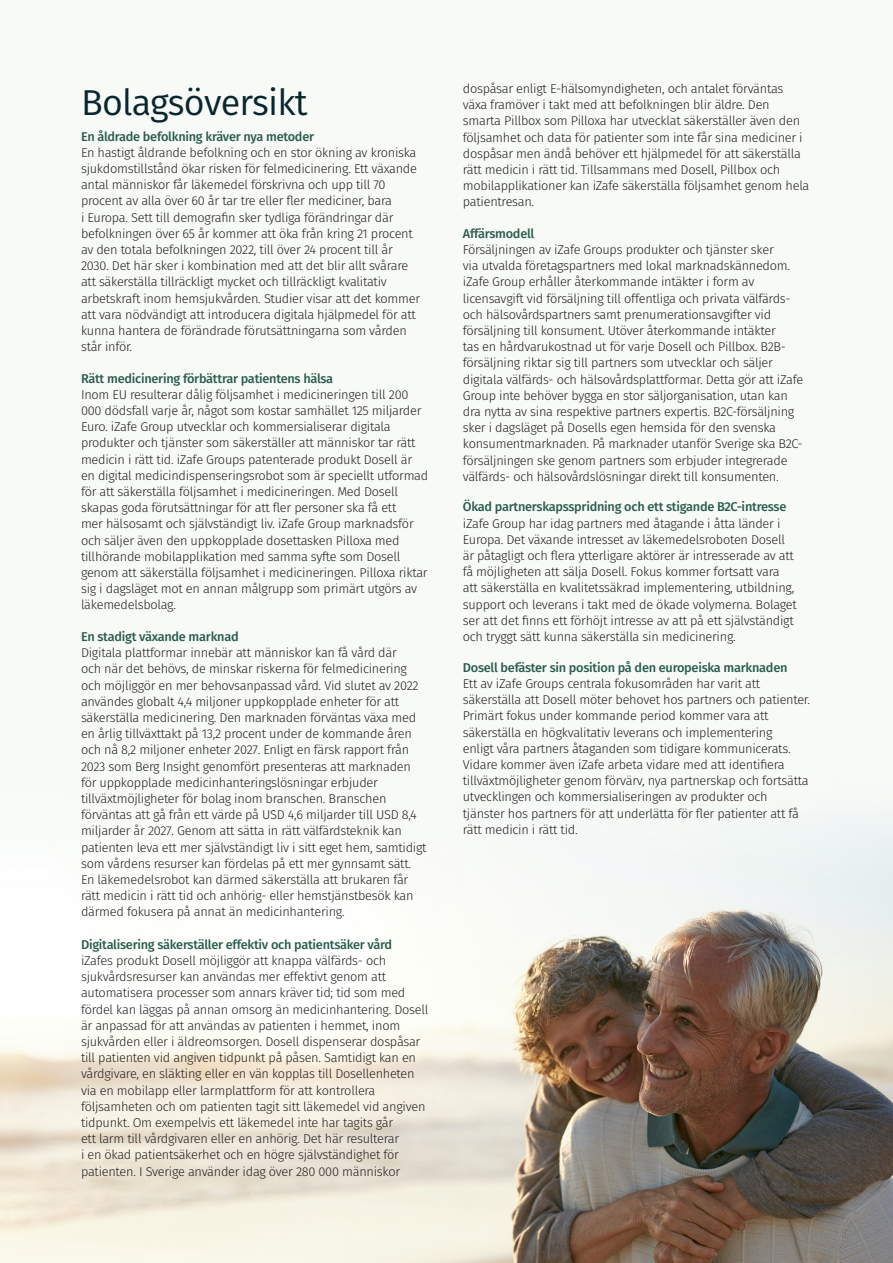
<style>
.page{position:relative;width:893px;height:1263px;background:#f8faf7}
.page>*{position:absolute;margin:0;border:0;box-sizing:border-box;transform-origin:0 0}
.t1{font:36px "Fira Sans";letter-spacing:-.02em;color:#08262e}
.t2{font:300 12.75px/16.2px "Fira Sans";letter-spacing:-.02em;color:#231f20}
.t3{font:500 12.75px "Fira Sans";letter-spacing:-.02em;color:#295c4d}
</style>
<div class="page">
<img style="left:0;top:827px;width:893px;height:436px">
<p class="t1" style="left:81px;top:75px;width:228px">Bolagsöversikt</p>
<p class="t3" style="left:81px;top:126px;width:235px">En åldrade befolkning kräver nya metoder</p>
<p class="t2" style="left:81px;top:144px;width:341px">En hastigt åldrande befolkning och en stor ökning av kroniska sjukdomstillstånd ökar risken för felmedicinering. Ett växande antal människor får läkemedel förskrivna och upp till 70 procent av alla över 60 år tar tre eller fler mediciner, bara<br>i Europa. Sett till demografin sker tydliga förändringar där befolkningen över 65 år kommer att öka från kring 21 procent av den totala befolkningen 2022, till över 24 procent till år 2030. Det här sker i kombination med att det blir allt svårare att säkerställa tillräckligt mycket och tillräckligt kvalitativ arbetskraft inom hemsjukvården. Studier visar att det kommer att vara nödvändigt att introducera digitala hjälpmedel för att kunna hantera de förändrade förutsättningarna som vården står inför.</p>
<p class="t3" style="left:81px;top:368px;width:254px">Rätt medicinering förbättrar patientens hälsa</p>
<p class="t2" style="left:81px;top:386px;width:349px">Inom EU resulterar dålig följsamhet i medicineringen till 200<br>000 dödsfall varje år, något som kostar samhället 125 miljarder Euro. iZafe Group utvecklar och kommersialiserar digitala produkter och tjänster som säkerställer att människor tar rätt medicin i rätt tid. iZafe Groups patenterade produkt Dosell är en digital medicindispenseringsrobot som är speciellt utformad för att säkerställa följsamhet i medicineringen. Med Dosell skapas goda förutsättningar för att fler personer ska få ett<br>mer hälsosamt och självständigt liv. iZafe Group marknadsför och säljer även den uppkopplade dosettasken Pilloxa med tillhörande mobilapplikation med samma syfte som Dosell genom att säkerställa följsamhet i medicineringen. Pilloxa riktar sig i dagsläget mot en annan målgrupp som primärt utgörs av läkemedelsbolag.</p>
<p class="t3" style="left:81px;top:626px;width:159px">En stadigt växande marknad</p>
<p class="t2" style="left:81px;top:645px;width:347px">Digitala plattformar innebär att människor kan få vård där<br>och när det behövs, de minskar riskerna för felmedicinering och möjliggör en mer behovsanpassad vård. Vid slutet av 2022 användes globalt 4,4 miljoner uppkopplade enheter för att säkerställa medicinering. Den marknaden förväntas växa med en årlig tillväxttakt på 13,2 procent under de kommande åren och nå 8,2 miljoner enheter 2027. Enligt en färsk rapport från 2023 som Berg Insight genomfört presenteras att marknaden för uppkopplade medicinhanteringslösningar erbjuder tillväxtmöjligheter för bolag inom branschen. Branschen förväntas att gå från ett värde på USD 4,6 miljarder till USD 8,4 miljarder år 2027. Genom att sätta in rätt välfärdsteknik kan patienten leva ett mer självständigt liv i sitt eget hem, samtidigt som vårdens resurser kan fördelas på ett mer gynnsamt sätt.<br>En läkemedelsrobot kan därmed säkerställa att brukaren får rätt medicin i rätt tid och anhörig- eller hemstjänstbesök kan därmed fokusera på annat än medicinhantering.</p>
<p class="t3" style="left:81px;top:934px;width:313px">Digitalisering säkerställer effektiv och patientsäker vård</p>
<p class="t2" style="left:81px;top:952px;width:349px">iZafes produkt Dosell möjliggör att knappa välfärds- och sjukvårdsresurser kan användas mer effektivt genom att automatisera processer som annars kräver tid; tid som med fördel kan läggas på annan omsorg än medicinhantering. Dosell är anpassad för att användas av patienten i hemmet, inom sjukvården eller i äldreomsorgen. Dosell dispenserar dospåsar till patienten vid angiven tidpunkt på påsen. Samtidigt kan en vårdgivare, en släkting eller en vän kopplas till Dosellenheten via en mobilapp eller larmplattform för att kontrollera följsamheten och om patienten tagit sitt läkemedel vid angiven tidpunkt. Om exempelvis ett läkemedel inte har tagits går<br>ett larm till vårdgivaren eller en anhörig. Det här resulterar<br>i en ökad patientsäkerhet och en högre självständighet för patienten. I Sverige använder idag över 280 000 människor</p>
<p class="t2" style="left:463px;top:80px;width:348px">dospåsar enligt E-hälsomyndigheten, och antalet förväntas växa framöver i takt med att befolkningen blir äldre. Den smarta Pillbox som Pilloxa har utvecklat säkerställer även den följsamhet och data för patienter som inte får sina mediciner i dospåsar men ändå behöver ett hjälpmedel för att säkerställa rätt medicin i rätt tid. Tillsammans med Dosell, Pillbox och mobilapplikationer kan iZafe säkerställa följsamhet genom hela patientresan.</p>
<p class="t3" style="left:463px;top:223px;width:73px">Affärsmodell</p>
<p class="t2" style="left:463px;top:241px;width:342px">Försäljningen av iZafe Groups produkter och tjänster sker<br>via utvalda företagspartners med lokal marknadskännedom. iZafe Group erhåller återkommande intäkter i form av licensavgift vid försäljning till offentliga och privata välfärds&shy;och hälsovårdspartners samt prenumerationsavgifter vid försäljning till konsument. Utöver återkommande intäkter<br>tas en hårdvarukostnad ut för varje Dosell och Pillbox. B2B&shy;försäljning riktar sig till partners som utvecklar och säljer digitala välfärds- och hälsovårdsplattformar. Detta gör att iZafe Group inte behöver bygga en stor säljorganisation, utan kan dra nytta av sina respektive partners expertis. B2C-försäljning sker i dagsläget på Dosells egen hemsida för den svenska konsumentmarknaden. På marknader utanför Sverige ska B2C&shy;försäljningen ske genom partners som erbjuder integrerade välfärds- och hälsovårdslösningar direkt till konsumenten.</p>
<p class="t3" style="left:463px;top:497px;width:325px">Ökad partnerskapsspridning och ett stigande B2C-intresse</p>
<p class="t2" style="left:463px;top:515px;width:335px">iZafe Group har idag partners med åtagande i åtta länder i Europa. Det växande intresset av läkemedelsroboten Dosell är påtagligt och flera ytterligare aktörer är intresserade av att få möjligheten att sälja Dosell. Fokus kommer fortsatt vara att säkerställa en kvalitetssäkrad implementering, utbildning, support och leverans i takt med de ökade volymerna. Bolaget ser att det finns ett förhöjt intresse av att på ett självständigt och tryggt sätt kunna säkerställa sin medicinering.</p>
<p class="t3" style="left:463px;top:657px;width:326px">Dosell befäster sin position på den europeiska marknaden</p>
<p class="t2" style="left:463px;top:675px;width:349px">Ett av iZafe Groups centrala fokusområden har varit att säkerställa att Dosell möter behovet hos partners och patienter.<br>Primärt fokus under kommande period kommer vara att säkerställa en högkvalitativ leverans och implementering<br>enligt våra partners åtaganden som tidigare kommunicerats.<br>Vidare kommer även iZafe arbeta vidare med att identifiera tillväxtmöjligheter genom förvärv, nya partnerskap och fortsätta utvecklingen och kommersialiseringen av produkter och tjänster hos partners för att underlätta för fler patienter att få rätt medicin i rätt tid.</p>
</div>
